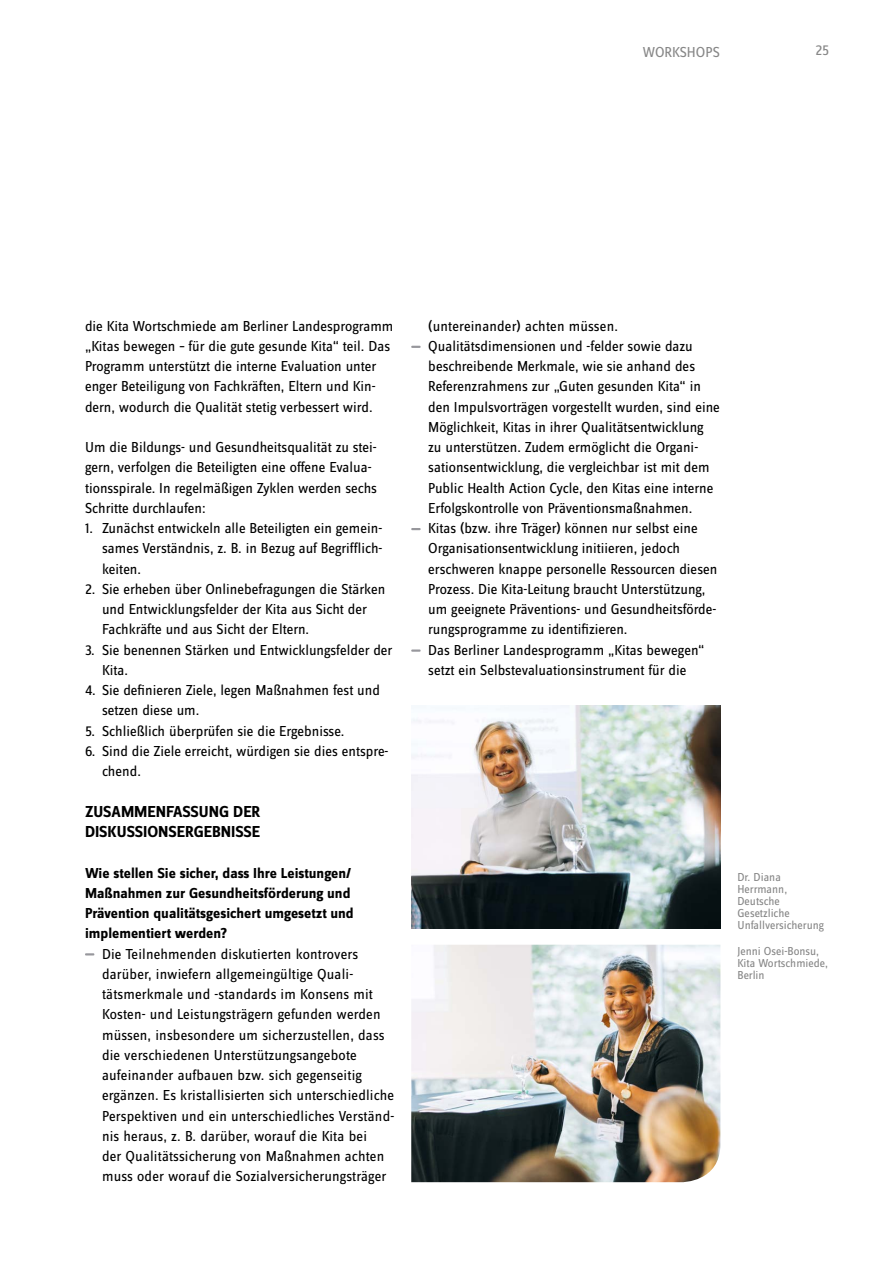
<style>
.page{position:relative;width:893px;height:1263px;background:#fff}
.page>*{position:absolute;margin:0;border:0;box-sizing:border-box;transform-origin:0 0}
.t1{font:700 16.5px/20.2px "Zine Sans Dis";color:#000}
.t2{font:15px/20.2px "Zine Sans Dis";color:#000}
.t3{font:700 15px/20.2px "Zine Sans Dis";color:#000}
.t4{font:15px "Zine Sans Dis";letter-spacing:-.01em;color:#878787}
.t5{font:12px/12px "Zine Sans Dis";color:#878787}
</style>
<div class="page">
<img style="left:411px;top:706px;width:309px;height:223px">
<img style="left:411px;top:945px;width:309px;height:237px">
<svg style="left:85px;top:953px;width:9px;height:2px"></svg>
<svg style="left:411px;top:346px;width:10px;height:2px"></svg>
<svg style="left:411px;top:528px;width:10px;height:2px"></svg>
<svg style="left:411px;top:649px;width:10px;height:3px"></svg>
<p class="t4" style="left:643px;top:45px;width:79px">WORKSHOPS</p>
<p class="t4" style="left:815px;top:43px;width:15px">25</p>
<p class="t2" style="left:85px;top:316px;width:310px">die Kita Wortschmiede am Berliner Landesprogramm „Kitas bewegen – für die gute gesunde Kita“ teil. Das Programm unterstützt die interne Evaluation unter enger Beteiligung von Fachkräften, Eltern und Kin&shy;dern, wodurch die Qualität stetig verbessert wird.</p>
<p class="t2" style="left:85px;top:438px;width:293px">Um die Bildungs- und Gesundheitsqualität zu stei&shy;gern, verfolgen die Beteiligten eine offene Evalua&shy;tionsspirale. In regelmäßigen Zyklen werden sechs Schritte durchlaufen:</p>
<p class="t2" style="left:102px;top:519px;width:282px;text-align:justify;text-indent:-17px">1. Zunächst entwickeln alle Beteiligten ein gemein&shy;sames Verständnis, z. B. in Bezug auf Begrifflich&shy;keiten.</p>
<p class="t2" style="left:102px;top:579px;width:285px;text-indent:-17px">2. Sie erheben über Onlinebefragungen die Stärken und Entwicklungsfelder der Kita aus Sicht der<br>Fachkräfte und aus Sicht der Eltern.</p>
<p class="t2" style="left:102px;top:640px;width:292px;text-indent:-17px">3. Sie benennen Stärken und Entwicklungsfelder der<br>Kita.</p>
<p class="t2" style="left:102px;top:681px;width:280px;text-indent:-17px">4. Sie definieren Ziele, legen Maßnahmen fest und setzen diese um.</p>
<p class="t2" style="left:85px;top:721px;width:261px">5. Schließlich überprüfen sie die Ergebnisse.</p>
<p class="t2" style="left:102px;top:741px;width:288px;text-indent:-17px">6. Sind die Ziele erreicht, würdigen sie dies entspre&shy;chend.</p>
<p class="t1" style="left:85px;top:802px;width:177px">ZUSAMMENFASSUNG DER<br>DISKUSSIONSERGEBNISSE</p>
<p class="t3" style="left:85px;top:863px;width:270px">Wie stellen Sie sicher, dass Ihre Leistungen/ Maßnahmen zur Gesundheitsförderung und Prävention qualitätsgesichert umgesetzt und implementiert werden?</p>
<p class="t2" style="left:102px;top:944px;width:294px">Die Teilnehmenden diskutierten kontrovers darüber, inwiefern allgemeingültige Quali&shy;tätsmerkmale und -standards im Konsens mit Kosten- und Leistungsträgern gefunden werden müssen, insbesondere um sicherzustellen, dass die verschiedenen Unterstützungsangebote aufeinander aufbauen bzw. sich gegenseitig ergänzen. Es kristallisierten sich unterschiedliche Perspektiven und ein unterschiedliches Verständ&shy;nis heraus, z. B. darüber, worauf die Kita bei<br>der Qualitätssicherung von Maßnahmen achten muss oder worauf die Sozialversicherungsträger</p>
<p class="t2" style="left:428px;top:316px;width:293px">(untereinander) achten müssen.<br>Qualitätsdimensionen und -felder sowie dazu beschreibende Merkmale, wie sie anhand des Referenzrahmens zur „Guten gesunden Kita“ in den Impulsvorträgen vorgestellt wurden, sind eine Möglichkeit, Kitas in ihrer Qualitätsentwicklung zu unterstützen. Zudem ermöglicht die Organi&shy;sationsentwicklung, die vergleichbar ist mit dem Public Health Action Cycle, den Kitas eine interne Erfolgskontrolle von Präventionsmaßnahmen.<br>Kitas (bzw. ihre Träger) können nur selbst eine Organisationsentwicklung initiieren, jedoch erschweren knappe personelle Ressourcen diesen Prozess. Die Kita-Leitung braucht Unterstützung, um geeignete Präventions- und Gesundheitsförde&shy;rungsprogramme zu identifizieren.<br>Das Berliner Landesprogramm „Kitas bewegen“ setzt ein Selbstevaluationsinstrument für die</p>
<p class="t5" style="left:737px;top:871px;width:88px">Dr. Diana<br>Herrmann,<br>Deutsche<br>Gesetzliche<br>Unfallversicherung</p>
<p class="t5" style="left:737px;top:945px;width:92px">Jenni Osei-Bonsu,<br>Kita Wortschmiede,<br>Berlin</p>
</div>
